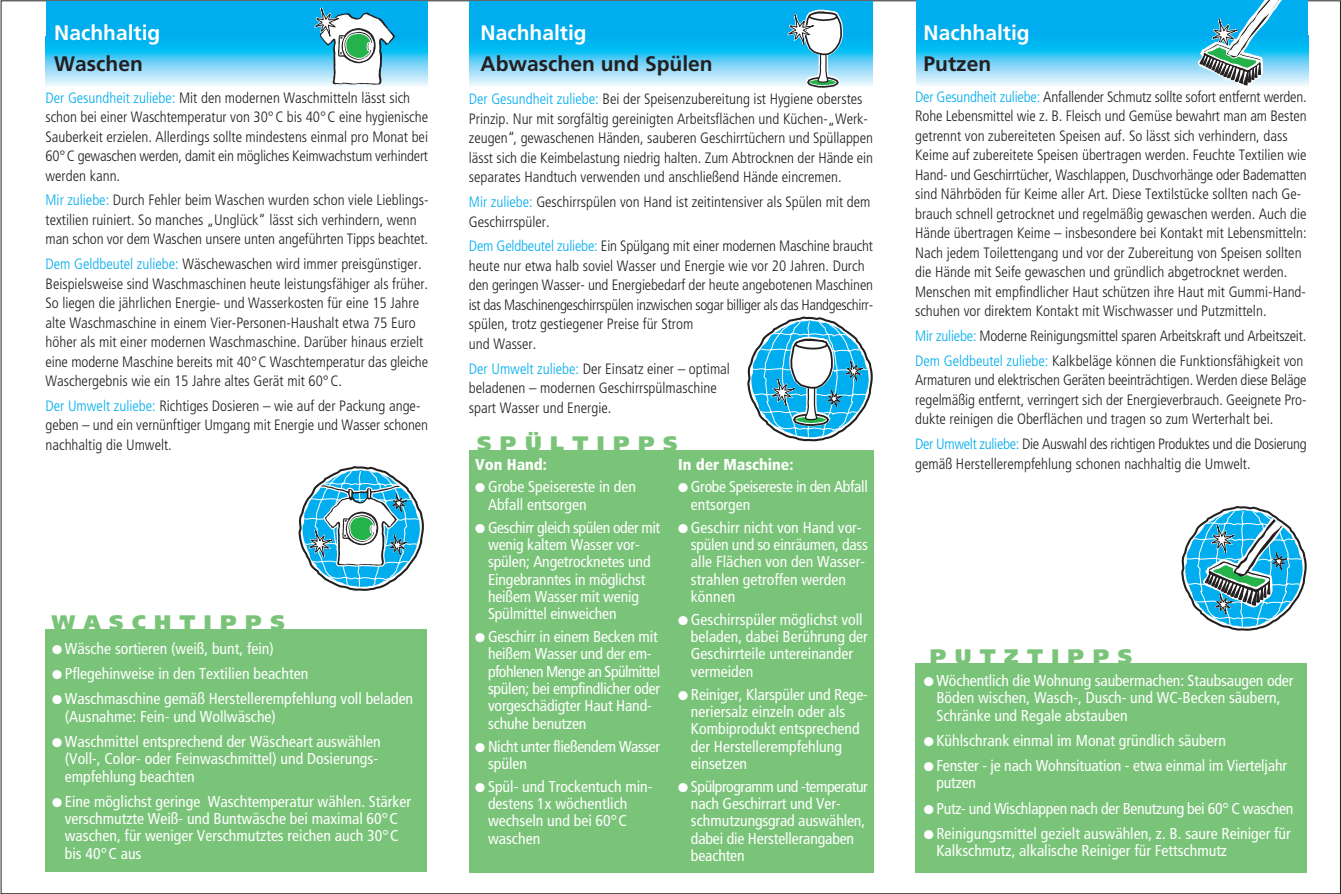
<style>
.page{position:relative;width:1341px;height:894px;background:#fff}
.page>*{position:absolute;margin:0;border:0;box-sizing:border-box;transform-origin:0 0}
.t1{font:700 21px "Frutiger";color:#231f20}
.t2{font:700 21px "Frutiger";color:#fff}
.t3{font:900 21px "Frutiger";letter-spacing:.4em;color:#7ac479}
.t4{font:condensed 15.75px/17.2px "Frutiger";color:#fff}
.t5{font:condensed 15.75px/17.4px "Frutiger LT";color:#fff}
.t6{font:condensed 15.75px/17.2px "Frutiger";letter-spacing:-.02em;color:#fff}
.t7{font:condensed 15.75px/17.2px "Frutiger";letter-spacing:-.025em;color:#fff}
.t8{font:900 condensed 15.75px "Frutiger";color:#fff}
.t9{font:300 condensed 15px/19.5px "Frutiger";color:#231f20}
.t10{font:300 condensed 15px/19.5px "Frutiger";letter-spacing:-.02em;color:#231f20}
.s1{color:#00adef}
</style>
<div class="page">
<svg style="left:298px;top:466px;width:126px;height:125px"></svg>
<svg style="left:747px;top:317px;width:126px;height:125px"></svg>
<svg style="left:1181px;top:506px;width:126px;height:125px"></svg>
<div style="left:46px;top:1px;width:381px;height:35px;background:#00adef"></div>
<svg style="left:46px;top:36px;width:381px;height:50px;background:#62cff6"></svg>
<div style="left:469px;top:1px;width:404px;height:35px;background:#00adef"></div>
<svg style="left:469px;top:36px;width:404px;height:50px;background:#61cff6"></svg>
<div style="left:917px;top:0;width:391px;height:36px;background:#00adef"></div>
<svg style="left:917px;top:36px;width:391px;height:50px;background:#64d0f6"></svg>
<svg style="left:1196px;top:0;width:88px;height:86px"></svg>
<div style="left:45px;top:630px;width:382px;height:242px;background:#7ac479"></div>
<div style="left:915px;top:663px;width:392px;height:209px;background:#7ac479"></div>
<div style="left:469px;top:450px;width:404px;height:422px;background:#7ac479"></div>
<svg style="left:787px;top:0;width:58px;height:88px"></svg>
<svg style="left:314px;top:7px;width:81px;height:78px"></svg>
<h1 class="t2" style="left:54px;top:20px;width:108px">Nachhaltig</h1>
<h1 class="t1" style="left:54px;top:51px;width:90px">Waschen</h1>
<p class="t9" style="left:46px;top:88px;width:384px"><span class="s1">Der Gesundheit zuliebe:</span> Mit den modernen Waschmitteln lässt sich schon bei einer Waschtemperatur von 30° C bis 40° C eine hygienische Sauberkeit erzielen. Allerdings sollte mindestens einmal pro Monat bei 60° C gewaschen werden, damit ein mögliches Keimwachstum verhindert werden kann.</p>
<p class="t9" style="left:46px;top:191px;width:384px"><span class="s1">Mir zuliebe:</span> Durch Fehler beim Waschen wurden schon viele Lieblings&shy;textilien ruiniert. So manches „Unglück“ lässt sich verhindern, wenn man schon vor dem Waschen unsere unten angeführten Tipps beachtet.</p>
<p class="t9" style="left:46px;top:254px;width:384px"><span class="s1">Dem Geldbeutel zuliebe:</span> Wäschewaschen wird immer preisgünstiger.<br>Beispielsweise sind Waschmaschinen heute leistungsfähiger als früher.<br>So liegen die jährlichen Energie- und Wasserkosten für eine 15 Jahre alte Waschmaschine in einem Vier-Personen-Haushalt etwa 75 Euro höher als mit einer modernen Waschmaschine. Darüber hinaus erzielt eine moderne Maschine bereits mit 40°C Waschtemperatur das gleiche Waschergebnis wie ein 15 Jahre altes Gerät mit 60°C.</p>
<p class="t9" style="left:46px;top:396px;width:384px"><span class="s1">Der Umwelt zuliebe:</span> Richtiges Dosieren – wie auf der Packung ange&shy;geben – und ein vernünftiger Umgang mit Energie und Wasser schonen nachhaltig die Umwelt.</p>
<h1 class="t3" style="left:52px;top:610px;width:235px">WASCHTIPPS</h1>
<p class="t4" style="left:65px;top:636px;width:350px;line-height:25.2px">Wäsche sortieren (weiß, bunt, fein)<br>Pflegehinweise in den Textilien beachten<br>Waschmaschine gemäß Herstellerempfehlung voll beladen</p>
<p class="t4" style="left:65px;top:704px;width:318px;line-height:25.2px">(Ausnahme: Fein- und Wollwäsche)<br>Waschmittel entsprechend der Wäscheart auswählen</p>
<p class="t4" style="left:65px;top:750px;width:315px">(Voll-, Color- oder Feinwaschmittel) und Dosierungs&shy;empfehlung beachten</p>
<p class="t4" style="left:65px;top:793px;width:348px">Eine möglichst geringe Waschtemperatur wählen. Stärker verschmutzte Weiß- und Buntwäsche bei maximal 60°C waschen, für weniger Verschmutztes reichen auch 30°C bis 40°C aus</p>
<h1 class="t2" style="left:481px;top:20px;width:108px">Nachhaltig</h1>
<h1 class="t1" style="left:481px;top:51px;width:234px">Abwaschen und Spülen</h1>
<p class="t9" style="left:469px;top:90px;width:406px"><span class="s1">Der Gesundheit zuliebe:</span> Bei der Speisenzubereitung ist Hygiene oberstes Prinzip. Nur mit sorgfältig gereinigten Arbeitsflächen und Küchen-„Werk&shy;zeugen“, gewaschenen Händen, sauberen Geschirrtüchern und Spüllappen lässt sich die Keimbelastung niedrig halten. Zum Abtrocknen der Hände ein separates Handtuch verwenden und anschließend Hände eincremen.</p>
<p class="t9" style="left:469px;top:192px;width:403px"><span class="s1">Mir zuliebe:</span> Geschirrspülen von Hand ist zeitintensiver als Spülen mit dem<br>Geschirrspüler.</p>
<p class="t9" style="left:469px;top:237px;width:406px"><span class="s1">Dem Geldbeutel zuliebe:</span> Ein Spülgang mit einer modernen Maschine braucht heute nur etwa halb soviel Wasser und Energie wie vor 20 Jahren. Durch den geringen Wasser- und Energiebedarf der heute angebotenen Maschinen ist das Maschinengeschirrspülen inzwischen sogar billiger als das Handgeschirr&shy;spülen, trotz gestiegener Preise für Strom<br>und Wasser.</p>
<p class="t9" style="left:469px;top:359px;width:263px"><span class="s1">Der Umwelt zuliebe:</span> Der Einsatz einer – optimal beladenen – modernen Geschirrspülmaschine spart Wasser und Energie.</p>
<h1 class="t3" style="left:477px;top:430px;width:202px">SPÜLTIPPS</h1>
<p class="t8" style="left:475px;top:455px;width:73px">Von Hand:</p>
<p class="t4" style="left:488px;top:478px;width:150px">Grobe Speisereste in den<br>Abfall entsorgen</p>
<p class="t4" style="left:488px;top:519px;width:174px">Geschirr gleich spülen oder mit wenig kaltem Wasser vor&shy;spülen; Angetrocknetes und<br>Eingebranntes in möglichst heißem Wasser mit wenig<br>Spülmittel einweichen</p>
<p class="t4" style="left:488px;top:628px;width:174px">Geschirr in einem Becken mit heißem Wasser und der em&shy;pfohlenen Menge an Spülmittel spülen; bei empfindlicher oder vorgeschädigter Haut Hand&shy;schuhe benutzen</p>
<p class="t7" style="left:488px;top:738px;width:174px">Nicht unter fließendem Wasser spülen</p>
<p class="t4" style="left:488px;top:778px;width:166px">Spül- und Trockentuch min&shy;destens 1x wöchentlich wechseln und bei 60°C waschen</p>
<p class="t8" style="left:678px;top:455px;width:117px">In der Maschine:</p>
<p class="t6" style="left:691px;top:478px;width:178px">Grobe Speisereste in den Abfall entsorgen</p>
<p class="t4" style="left:691px;top:519px;width:178px">Geschirr nicht von Hand vor&shy;spülen und so einräumen, dass alle Flächen von den Wasser&shy;strahlen getroffen werden können</p>
<p class="t5" style="left:691px;top:611px;width:178px">Geschirrspüler möglichst voll beladen, dabei Berührung der<br>Geschirrteile untereinander vermeiden</p>
<p class="t4" style="left:691px;top:685px;width:178px">Reiniger, Klarspüler und Rege&shy;neriersalz einzeln oder als<br>Kombiprodukt entsprechend der Herstellerempfehlung einsetzen</p>
<p class="t4" style="left:691px;top:778px;width:178px">Spülprogramm und -temperatur nach Geschirrart und Ver&shy;schmutzungsgrad auswählen, dabei die Herstellerangaben beachten</p>
<h1 class="t2" style="left:924px;top:20px;width:108px">Nachhaltig</h1>
<h1 class="t1" style="left:924px;top:51px;width:69px">Putzen</h1>
<p class="t9" style="left:915px;top:87px;width:393px"><span class="s1">Der Gesundheit zuliebe:</span> Anfallender Schmutz sollte sofort entfernt werden.<br>Rohe Lebensmittel wie z. B. Fleisch und Gemüse bewahrt man am Besten getrennt von zubereiteten Speisen auf. So lässt sich verhindern, dass Keime auf zubereitete Speisen übertragen werden. Feuchte Textilien wie Hand- und Geschirrtücher, Waschlappen, Duschvorhänge oder Badematten sind Nährböden für Keime aller Art. Diese Textilstücke sollten nach Ge&shy;brauch schnell getrocknet und regelmäßig gewaschen werden. Auch die Hände übertragen Keime – insbesondere bei Kontakt mit Lebensmitteln:<br>Nach jedem Toilettengang und vor der Zubereitung von Speisen sollten die Hände mit Seife gewaschen und gründlich abgetrocknet werden.<br>Menschen mit empfindlicher Haut schützen ihre Haut mit Gummi-Hand&shy;schuhen vor direktem Kontakt mit Wischwasser und Putzmitteln.</p>
<p class="t9" style="left:915px;top:324px;width:393px;line-height:24.8px"><span class="s1">Mir zuliebe:</span> Moderne Reinigungsmittel sparen Arbeitskraft und Arbeitszeit.<br><span class="s1">Dem Geldbeutel zuliebe:</span> Kalkbeläge können die Funktionsfähigkeit von</p>
<p class="t9" style="left:915px;top:371px;width:393px;text-align:justify">Armaturen und elektrischen Geräten beeinträchtigen. Werden diese Beläge regelmäßig entfernt, verringert sich der Energieverbrauch. Geeignete Pro&shy;dukte reinigen die Oberflächen und tragen so zum Werterhalt bei.</p>
<p class="t10" style="left:915px;top:435px;width:393px"><span class="s1">Der Umwelt zuliebe:</span> Die Auswahl des richtigen Produktes und die Dosierung gemäß Herstellerempfehlung schonen nachhaltig die Umwelt.</p>
<h1 class="t3" style="left:930px;top:644px;width:204px">PUTZTIPPS</h1>
<p class="t4" style="left:936px;top:672px;width:359px">Wöchentlich die Wohnung saubermachen: Staubsaugen oder<br>Böden wischen, Wasch-, Dusch- und WC-Becken säubern,<br>Schränke und Regale abstauben</p>
<p class="t4" style="left:936px;top:728px;width:352px;line-height:25.2px">Kühlschrank einmal im Monat gründlich säubern<br>Fenster - je nach Wohnsituation - etwa einmal im Vierteljahr</p>
<p class="t4" style="left:936px;top:770px;width:359px;line-height:25.2px">putzen<br>Putz- und Wischlappen nach der Benutzung bei 60° C waschen<br>Reinigungsmittel gezielt auswählen, z. B. saure Reiniger für</p>
<p class="t4" style="left:936px;top:842px;width:292px">Kalkschmutz, alkalische Reiniger für Fettschmutz</p>
</div>
